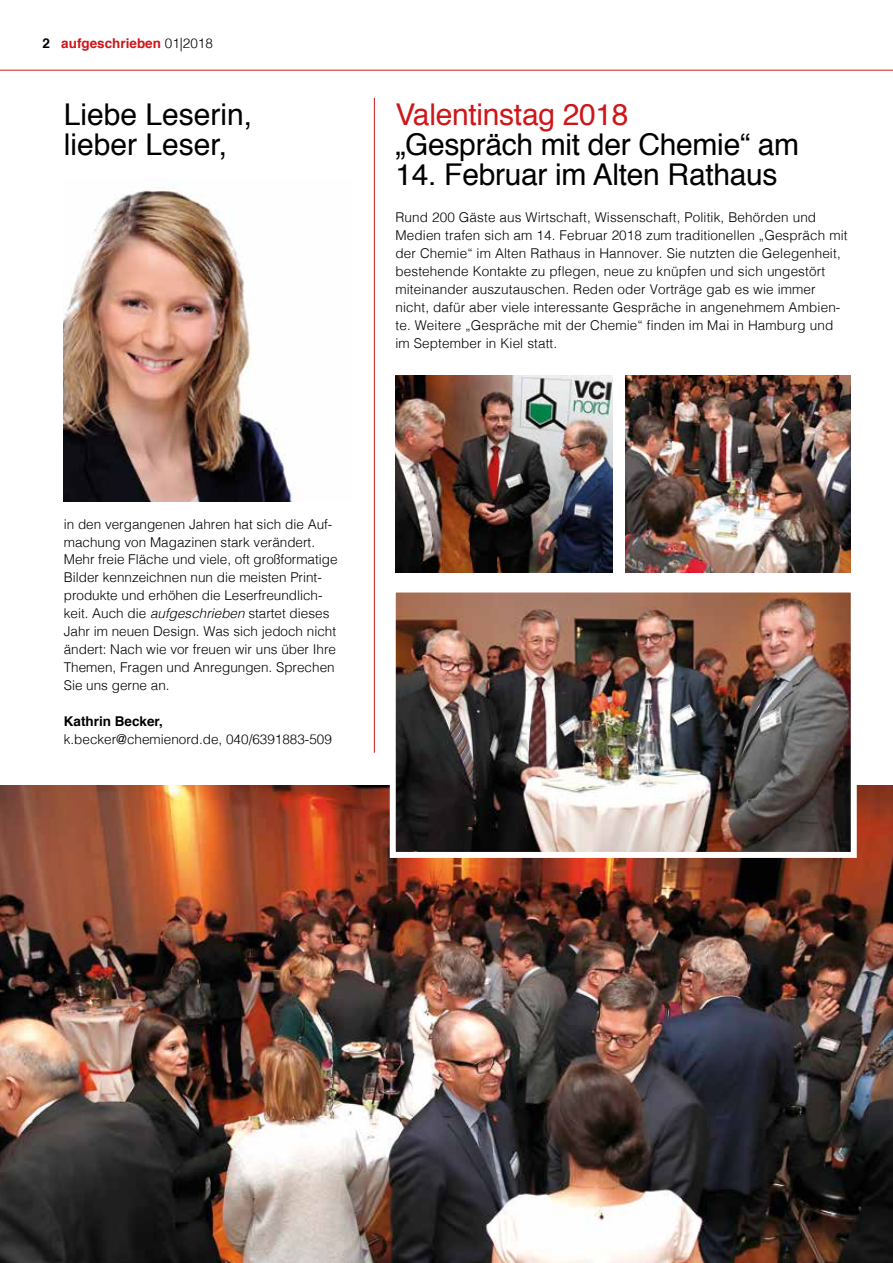
<style>
.page{position:relative;width:893px;height:1263px;background:#fff}
.page>*{position:absolute;margin:0;border:0;box-sizing:border-box;transform-origin:0 0}
.t1{font:30px/30px "Helvetica";letter-spacing:-.01em;color:#000}
.t2{font:30px "Helvetica";letter-spacing:-.01em;color:#cd171a}
.t3{font:300 13.5px/18px "Helvetica";letter-spacing:.01em;color:#000}
.t4{font:700 13.5px "Helvetica";color:#cd171a}
.t5{font:700 13.5px "Helvetica";color:#000}
.s1{color:#000}
.s2{font-weight:300;color:#000}
.s3{font-style:italic}
</style>
<div class="page">
<hr style="left:0;top:70px;width:893px;height:1px;background:#cd171a">
<hr style="left:374px;top:98px;width:1px;height:655px;background:#cd171a">
<img style="left:0;top:785px;width:893px;height:478px">
<img style="left:64px;top:188px;width:229px;height:314px">
<img style="left:387px;top:592px;width:473px;height:269px">
<img style="left:625px;top:376px;width:225px;height:197px">
<img style="left:395px;top:376px;width:217px;height:197px">
<p class="t4" style="left:43px;top:33px;width:172px"><span class="s1">2</span> aufgeschrieben <span class="s2">01|2018</span></p>
<h1 class="t1" style="left:64px;top:100px;width:190px">Liebe Leserin, lieber Leser,</h1>
<h1 class="t2" style="left:395px;top:91px;width:235px">Valentinstag 2018</h1>
<h1 class="t1" style="left:395px;top:130px;width:405px">„Gespräch mit der Chemie“ am</h1>
<h1 class="t1" style="left:395px;top:160px;width:384px">14. Februar im Alten Rathaus</h1>
<p class="t3" style="left:395px;top:208px;width:454px">Rund 200 Gäste aus Wirtschaft, Wissenschaft, Politik, Behörden und Medien trafen sich am 14. Februar 2018 zum traditionellen „Gespräch mit der Chemie“ im Alten Rathaus in Hannover. Sie nutzten die Gelegenheit, bestehende Kontakte zu pflegen, neue zu knüpfen und sich ungestört miteinander auszutauschen. Reden oder Vorträge gab es wie immer nicht, dafür aber viele interessante Gespräche in angenehmem Ambien&shy;te. Weitere „Gespräche mit der Chemie“ finden im Mai in Hamburg und im September in Kiel statt.</p>
<p class="t3" style="left:64px;top:514px;width:275px">in den vergangenen Jahren hat sich die Auf&shy;machung von Magazinen stark verändert.<br>Mehr freie Fläche und viele, oft großformatige Bilder kennzeichnen nun die meisten Print&shy;produkte und erhöhen die Leserfreundlich&shy;keit. Auch die <span class="s3">aufgeschrieben</span> startet dieses Jahr im neuen Design. Was sich jedoch nicht ändert: Nach wie vor freuen wir uns über Ihre Themen, Fragen und Anregungen. Sprechen Sie uns gerne an.</p>
<p class="t5" style="left:64px;top:711px;width:101px">Kathrin Becker,</p>
<p class="t3" style="left:64px;top:730px;width:270px">k.becker@chemienord.de, 040/6391883-509</p>
</div>
